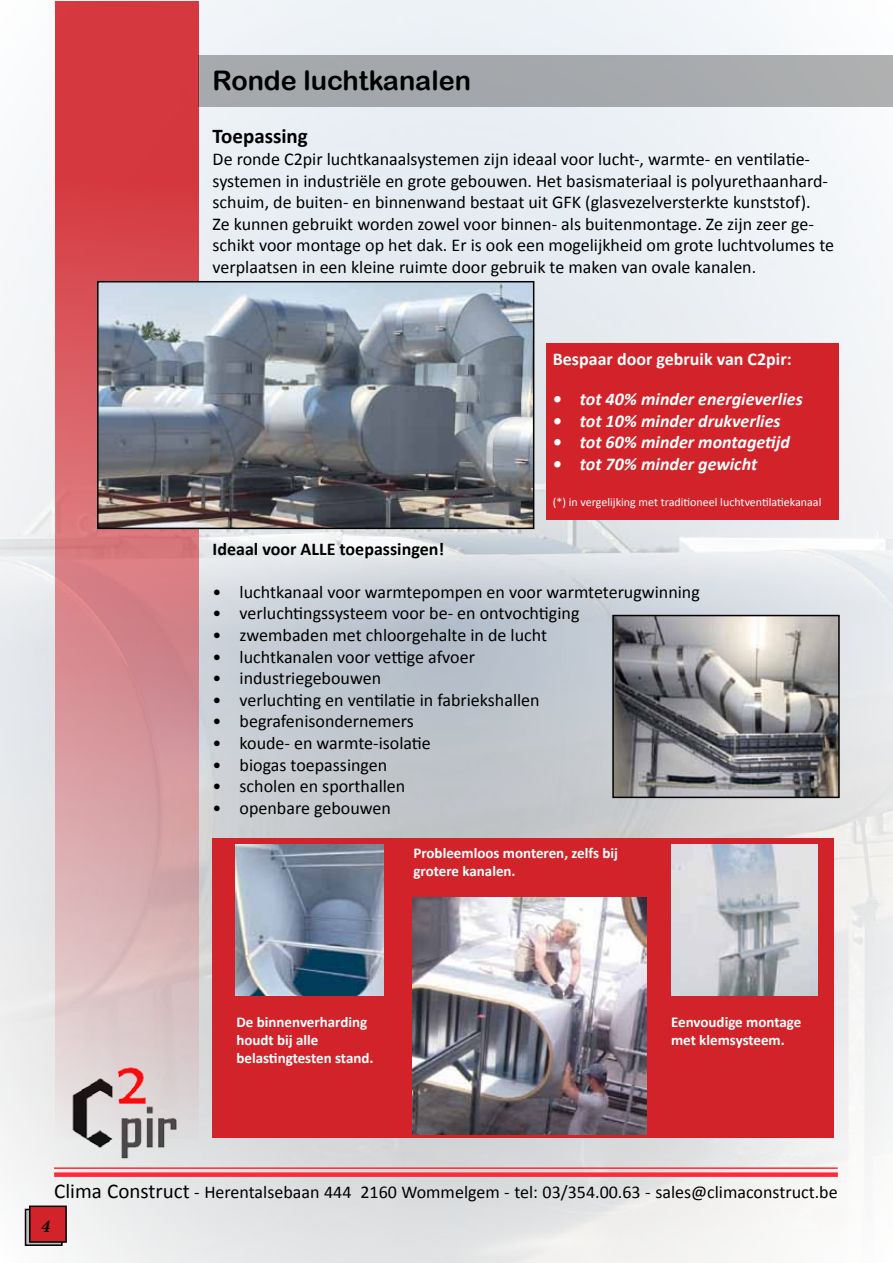
<style>
.page{position:relative;width:893px;height:1263px;background:#fff}
.page>*{position:absolute;margin:0;border:0;box-sizing:border-box;transform-origin:0 0}
.t1{font:27px "Arial Rounded MT Bold";color:#000}
.t2{font:700 21px "Calibri";color:#000}
.t3{font:18px/21.6px "Calibri";color:#000}
.t4{font:italic 700 18px "Calibri";color:#fff}
.t5{font:700 18px "Calibri";color:#fff}
.t6{font:700 18px "Calibri";color:#000}
.t7{font:italic 700 18px "Minion Pro";color:#000}
.t8{font:700 15px/18px "Calibri";color:#fff}
.t9{font:12px "Calibri";color:#fff}
.s1{font-size:21px}
</style>
<div class="page">
<img style="left:0;top:0;width:893px;height:1263px">
<hr style="left:54px;top:1167px;width:784px;height:2px;background:#ff2a36">
<div style="left:54px;top:1172px;width:784px;height:5px;background:#ff2a36"></div>
<div style="left:26px;top:1209px;width:36px;height:36px;background:#bcbec0"></div>
<div style="left:25px;top:1209px;width:38px;height:37px;border:2px solid #000"></div>
<div style="left:30px;top:1206px;width:36px;height:36px;background:#d2232a"></div>
<div style="left:29px;top:1205px;width:38px;height:38px;border:2px solid #000"></div>
<img style="left:55px;top:1139px;width:144px;height:40px">
<div style="left:213px;top:838px;width:621px;height:300px;background:#d2232a"></div>
<img style="left:235px;top:844px;width:149px;height:151px">
<img style="left:671px;top:845px;width:147px;height:150px">
<img style="left:412px;top:898px;width:235px;height:236px">
<img style="left:615px;top:618px;width:222px;height:177px">
<div style="left:612px;top:615px;width:228px;height:183px;border:2px solid #000"></div>
<svg style="left:55px;top:2px;width:144px;height:1137px;background:#d58084"></svg>
<div style="left:199px;top:55px;width:694px;height:51px;background:#a6a9ac"></div>
<div style="left:546px;top:343px;width:293px;height:177px;background:#d2232a"></div>
<img style="left:100px;top:284px;width:431px;height:242px">
<div style="left:97px;top:281px;width:437px;height:248px;border:2px solid #000"></div>
<h1 class="t1" style="left:213px;top:64px;width:260px">Ronde luchtkanalen</h1>
<p class="t2" style="left:213px;top:121px;width:97px">Toepassing</p>
<p class="t3" style="left:213px;top:148px;width:623px">De ronde C2pir luchtkanaalsystemen zijn ideaal voor lucht-, warmte- en ventilatie&shy;systemen in industriële en grote gebouwen. Het basismateriaal is polyurethaanhard&shy;schuim, de buiten- en binnenwand bestaat uit GFK (glasvezelversterkte kunststof).<br>Ze kunnen gebruikt worden zowel voor binnen- als buitenmontage. Ze zijn zeer ge&shy;schikt voor montage op het dak. Er is ook een mogelijkheid om grote luchtvolumes te verplaatsen in een kleine ruimte door gebruik te maken van ovale kanalen.</p>
<p class="t5" style="left:553px;top:347px;width:240px">Bespaar door gebruik van C2pir:</p>
<p class="t4" style="left:553px;top:386px;width:251px">• tot 40% minder energieverlies</p>
<p class="t4" style="left:553px;top:408px;width:229px">• tot 10% minder drukverlies</p>
<p class="t4" style="left:553px;top:429px;width:239px">• tot 60% minder montagetijd</p>
<p class="t4" style="left:553px;top:451px;width:206px">• tot 70% minder gewicht</p>
<p class="t9" style="left:553px;top:493px;width:270px">(*) in vergelijking met traditioneel luchtventilatiekanaal</p>
<p class="t6" style="left:213px;top:536px;width:233px">Ideaal voor ALLE toepassingen!</p>
<p class="t3" style="left:213px;top:580px;width:489px">• luchtkanaal voor warmtepompen en voor warmteterugwinning</p>
<p class="t3" style="left:213px;top:602px;width:368px">• verluchtingssysteem voor be- en ontvochtiging</p>
<p class="t3" style="left:213px;top:624px;width:336px">• zwembaden met chloorgehalte in de lucht</p>
<p class="t3" style="left:213px;top:645px;width:264px">• luchtkanalen voor vettige afvoer</p>
<p class="t3" style="left:213px;top:667px;width:170px">• industriegebouwen</p>
<p class="t3" style="left:213px;top:688px;width:329px">• verluchting en ventilatie in fabriekshallen</p>
<p class="t3" style="left:213px;top:710px;width:203px">• begrafenisondernemers</p>
<p class="t3" style="left:213px;top:732px;width:220px">• koude- en warmte-isolatie</p>
<p class="t3" style="left:213px;top:753px;width:176px">• biogas toepassingen</p>
<p class="t3" style="left:213px;top:775px;width:194px">• scholen en sporthallen</p>
<p class="t3" style="left:213px;top:796px;width:180px">• openbare gebouwen</p>
<p class="t8" style="left:413px;top:844px;width:206px">Probleemloos monteren, zelfs bij grotere kanalen.</p>
<p class="t8" style="left:236px;top:1012px;width:139px">De binnenverharding houdt bij alle belastingtesten stand.</p>
<p class="t8" style="left:671px;top:1012px;width:132px">Eenvoudige montage met klemsysteem.</p>
<p class="t3" style="left:54px;top:1181px;width:785px"><span class="s1">Clima Construct</span> - Herentalsebaan 444 2160 Wommelgem - tel: 03/354.00.63 - sales@climaconstruct.be</p>
<p class="t7" style="left:41px;top:1213px;width:10px">4</p>
</div>
